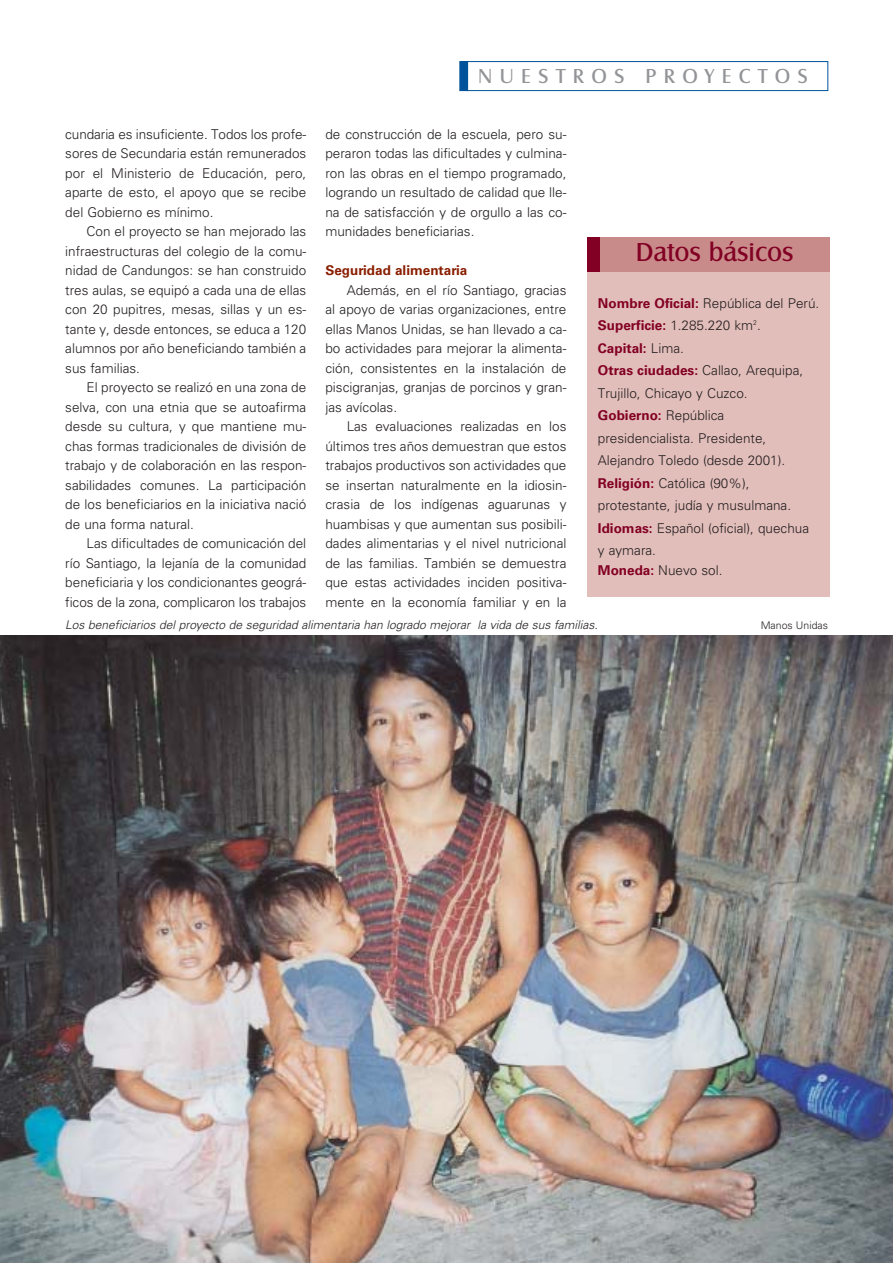
<style>
.page{position:relative;width:893px;height:1263px;background:#fff}
.page>*{position:absolute;margin:0;border:0;box-sizing:border-box;transform-origin:0 0}
.t1{font:27px "Castle T";color:#820023}
.t2{font:21px "Castle T";letter-spacing:.355em;color:#939497}
.t3{font:300 13.5px/19.5px "Univers LT Std";color:#231f1f;text-align:justify}
.t4{font:700 13.5px "Univers LT Std";color:#8a1e00}
.t5{font:italic 300 12px "Univers LT Std";color:#231f1f}
.t6{font:300 10.5px "Univers LT Std";color:#231f1f}
.s1{font-weight:700;color:#820023}
</style>
<div class="page">
<img style="left:0;top:635px;width:892px;height:628px">
<div style="left:466px;top:61px;width:362px;height:30px;border:1px solid #00529b"></div>
<div style="left:460px;top:62px;width:7px;height:29px;background:#00529b"></div>
<div style="left:459px;top:61px;width:9px;height:30px;border:1px solid #00529b"></div>
<div style="left:587px;top:237px;width:242px;height:360px;background:#e2bebb"></div>
<div style="left:587px;top:237px;width:242px;height:34px;background:#c88b8a"></div>
<div style="left:587px;top:237px;width:13px;height:34px;background:#820023"></div>
<p class="t3" style="left:65px;top:125px;width:242px">cundaria es insuficiente. Todos los profe&shy;sores de Secundaria están remunerados por el Ministerio de Educación, pero, aparte de esto, el apoyo que se recibe del Gobierno es mínimo.</p>
<p class="t3" style="left:65px;top:223px;width:242px;text-indent:21px">Con el proyecto se han mejorado las infraestructuras del colegio de la comu&shy;nidad de Candungos: se han construido tres aulas, se equipó a cada una de ellas con 20 pupitres, mesas, sillas y un es&shy;tante y, desde entonces, se educa a 120 alumnos por año beneficiando también a sus familias.</p>
<p class="t3" style="left:65px;top:379px;width:242px;text-indent:21px">El proyecto se realizó en una zona de selva, con una etnia que se autoafirma desde su cultura, y que mantiene mu&shy;chas formas tradicionales de división de trabajo y de colaboración en las respon&shy;sabilidades comunes. La participación de los beneficiarios en la iniciativa nació de una forma natural.</p>
<p class="t3" style="left:65px;top:535px;width:242px;text-indent:21px">Las dificultades de comunicación del río Santiago, la lejanía de la comunidad beneficiaria y los condicionantes geográ&shy;ficos de la zona, complicaron los trabajos</p>
<h2 class="t2" style="left:478px;top:68px;width:331px">NUESTROS PROYECTOS</h2>
<p class="t3" style="left:325px;top:125px;width:242px">de construcción de la escuela, pero su&shy;peraron todas las dificultades y culmina&shy;ron las obras en el tiempo programado, logrando un resultado de calidad que lle&shy;na de satisfacción y de orgullo a las co&shy;munidades beneficiarias.</p>
<p class="t4" style="left:325px;top:265px;width:143px">Seguridad alimentaria</p>
<p class="t3" style="left:325px;top:281px;width:242px;text-indent:21px">Además, en el río Santiago, gracias al apoyo de varias organizaciones, entre ellas Manos Unidas, se han llevado a ca&shy;bo actividades para mejorar la alimenta&shy;ción, consistentes en la instalación de piscigranjas, granjas de porcinos y gran&shy;jas avícolas.</p>
<p class="t3" style="left:325px;top:418px;width:242px;text-indent:21px">Las evaluaciones realizadas en los últimos tres años demuestran que estos trabajos productivos son actividades que se insertan naturalmente en la idiosin&shy;crasia de los indígenas aguarunas y huambisas y que aumentan sus posibili&shy;dades alimentarias y el nivel nutricional de las familias. También se demuestra que estas actividades inciden positiva&shy;mente en la economía familiar y en la</p>
<h1 class="t1" style="left:636px;top:242px;width:159px">Datos básicos</h1>
<p class="t3" style="left:598px;top:293px;width:223px;line-height:22.5px;text-align:left"><span class="s1">Nombre Oficial:</span> República del Perú.<br><span class="s1">Superficie:</span> 1.285.220 km<sup>2</sup>.<br><span class="s1">Capital:</span> Lima.<br><span class="s1">Otras ciudades:</span> Callao, Arequipa,<br>Trujillo, Chicayo y Cuzco.<br><span class="s1">Gobierno:</span> República presidencialista. Presidente,<br>Alejandro Toledo (desde 2001).<br><span class="s1">Religión:</span> Católica (90%), protestante, judía y musulmana.<br><span class="s1">Idiomas:</span> Español (oficial), quechua<br>y aymara.</p>
<p class="t3" style="left:598px;top:561px;width:126px"><span class="s1">Moneda:</span> Nuevo sol.</p>
<p class="t5" style="left:65px;top:620px;width:534px">Los beneficiarios del proyecto de seguridad alimentaria han logrado mejorar la vida de sus familias.</p>
<p class="t6" style="left:760px;top:622px;width:69px">Manos Unidas</p>
</div>
